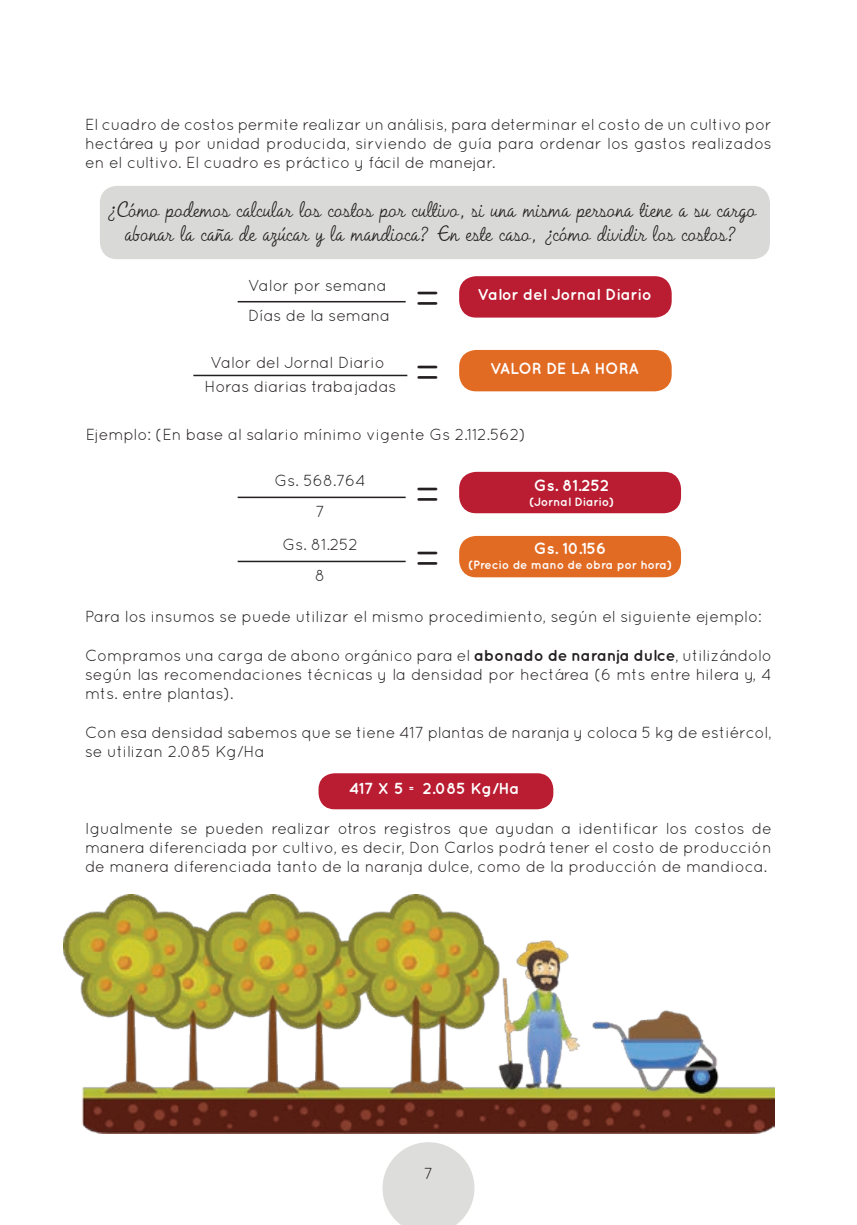
<style>
.page{position:relative;width:857px;height:1225px;background:#fff}
.page>*{position:absolute;margin:0;border:0;box-sizing:border-box;transform-origin:0 0}
.t1{font:48px/64px "Quicksand";color:#231f20}
.t2{font:20px/24px "Vandyke";color:#231f20;text-align:center}
.t3{font:16px/19.2px "Quicksand";letter-spacing:-.01em;color:#231f20;text-align:justify}
.t4{font:700 16px "Quicksand";letter-spacing:-.01em;color:#fff}
.t5{font:700 12px "Quicksand";letter-spacing:-.01em;color:#fff}
.s1{font-weight:700}
</style>
<div class="page">
<svg style="left:382px;top:1142px;width:92px;height:83px"></svg>
<div style="left:100px;top:186px;width:669px;height:73px;background:#d9d9d8;border-radius:17px"></div>
<hr style="left:237px;top:301px;width:168px;height:1px;background:#231f20">
<hr style="left:237px;top:496px;width:168px;height:2px;background:#231f20">
<hr style="left:237px;top:561px;width:168px;height:1px;background:#231f20">
<hr style="left:193px;top:375px;width:214px;height:1px;background:#231f20">
<div style="left:459px;top:276px;width:212px;height:41px;background:#ba1c31;border-radius:17px"></div>
<div style="left:459px;top:472px;width:221px;height:41px;background:#ba1c31;border-radius:17px"></div>
<div style="left:459px;top:536px;width:221px;height:41px;background:#e26b24;border-radius:17px"></div>
<div style="left:459px;top:350px;width:212px;height:41px;background:#e26b24;border-radius:17px"></div>
<div style="left:318px;top:773px;width:235px;height:36px;background:#ba1c31;border-radius:16px"></div>
<img style="left:64px;top:895px;width:710px;height:238px">
<p class="t3" style="left:85px;top:114px;width:687px">El cuadro de costos permite realizar un análisis, para determinar el costo de un cultivo por hectárea y por unidad producida, sirviendo de guía para ordenar los gastos realizados en el cultivo. El cuadro es práctico y fácil de manejar.</p>
<p class="t2" style="left:106px;top:197px;width:651px">¿Cómo podemos calcular los costos por cultivo, si una misma persona tiene a su cargo abonar la caña de azúcar y la mandioca? En este caso, ¿cómo dividir los costos?</p>
<p class="t3" style="left:248px;top:275px;width:140px">Valor por semana</p>
<p class="t4" style="left:477px;top:285px;width:176px">Valor del Jornal Diario</p>
<h1 class="t1" style="left:413px;top:266px;width:31px">=</h1>
<p class="t3" style="left:248px;top:305px;width:143px">Días de la semana</p>
<p class="t3" style="left:204px;top:351px;width:193px;line-height:23.8px;text-align:center">Valor del Jornal Diario<br>Horas diarias trabajadas</p>
<h1 class="t1" style="left:413px;top:340px;width:31px">=</h1>
<p class="t4" style="left:490px;top:359px;width:150px">VALOR DE LA HORA</p>
<p class="t3" style="left:86px;top:424px;width:441px">Ejemplo: (En base al salario mínimo vigente Gs 2.112.562)</p>
<p class="t3" style="left:274px;top:471px;width:93px">Gs. 568.764</p>
<p class="t3" style="left:315px;top:501px;width:11px">7</p>
<p class="t3" style="left:282px;top:535px;width:77px">Gs. 81.252</p>
<p class="t3" style="left:315px;top:565px;width:12px">8</p>
<h1 class="t1" style="left:413px;top:462px;width:31px">= =</h1>
<p class="t4" style="left:533px;top:476px;width:77px">Gs. 81.252</p>
<p class="t5" style="left:529px;top:494px;width:86px">(Jornal Diario)</p>
<p class="t4" style="left:533px;top:539px;width:74px">Gs. 10.156</p>
<p class="t5" style="left:468px;top:557px;width:205px">(Precio de mano de obra por hora)</p>
<p class="t3" style="left:85px;top:607px;width:677px">Para los insumos se puede utilizar el mismo procedimiento, según el siguiente ejemplo:</p>
<p class="t3" style="left:85px;top:645px;width:688px">Compramos una carga de abono orgánico para el <span class="s1">abonado de naranja dulce</span>, utilizándolo según las recomendaciones técnicas y la densidad por hectárea (6 mts entre hilera y, 4 mts. entre plantas).</p>
<p class="t3" style="left:85px;top:722px;width:687px">Con esa densidad sabemos que se tiene 417 plantas de naranja y coloca 5 kg de estiércol, se utilizan 2.085 Kg/Ha</p>
<p class="t4" style="left:348px;top:779px;width:172px">417 X 5 = 2.085 Kg/Ha</p>
<p class="t3" style="left:85px;top:818px;width:688px">Igualmente se pueden realizar otros registros que ayudan a identificar los costos de manera diferenciada por cultivo, es decir, Don Carlos podrá tener el costo de producción de manera diferenciada tanto de la naranja dulce, como de la producción de mandioca.</p>
<p class="t3" style="left:423px;top:1164px;width:11px">7</p>
</div>
